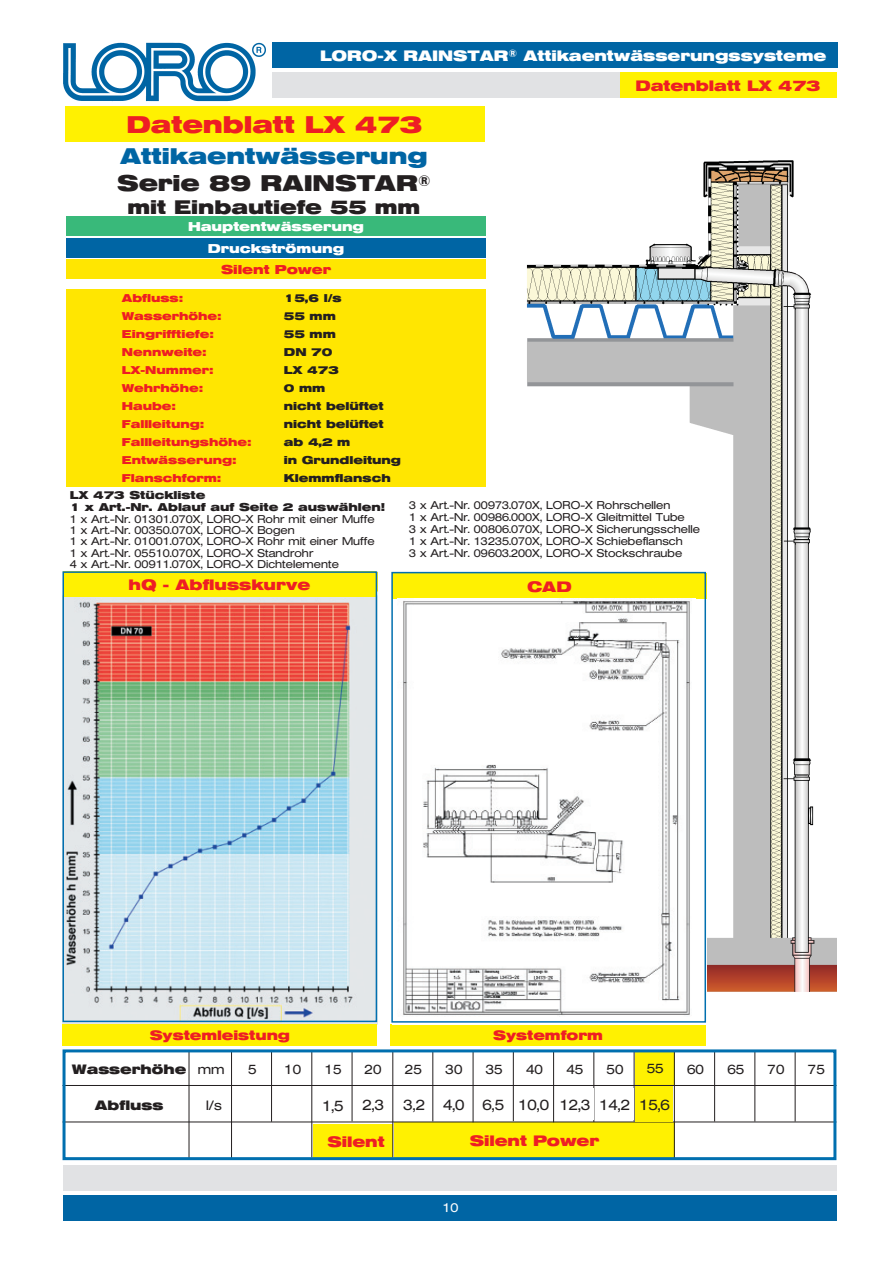
<style>
.page{position:relative;width:893px;height:1263px;background:#fff}
.page>*{position:absolute;margin:0;border:0;box-sizing:border-box;transform-origin:0 0}
.t1{font:700 24px "Helvetica Extended BQ";color:#ee1e24}
.t2{font:700 22.5px/27px "Helvetica Extended BQ";color:#0065a4}
.t3{font:700 19.5px "Helvetica Extended BQ";color:#231f20}
.t4{font:700 15px "Helvetica Extended BQ";color:#ee1e24}
.t5{font:700 15px "Helvetica Extended BQ";color:#fff}
.t6{font:300 15px "Helvetica Extended BQ";color:#231f20}
.t7{font:300 13.5px "Helvetica Extended BQ";color:#231f20}
.t8{font:700 13.5px "Helvetica Extended BQ";color:#ee1e24}
.t9{font:700 13.5px "Helvetica Extended BQ";color:#231f20}
.t10{font:700 12.75px "Helvetica Extended BQ";color:#fff}
.t11{font:700 12.75px "Helvetica Extended BQ";color:#ee1d23}
.t12{font:300 12.75px "Helvetica Extended BQ";color:#fff}
.t13{font:300 11.25px/11.4px "Helvetica Extended BQ";color:#231f20}
.t14{font:700 11.25px/12px "Helvetica Extended BQ";color:#231f20}
.t15{font:700 11.25px "Helvetica Extended BQ";color:#ee1d23}
.t16{font:700 11.25px "Helvetica Extended BQ";color:#ee1e24}
.s1{color:#231f20}
</style>
<div class="page">
<img style="left:63px;top:597px;width:314px;height:427px">
<img style="left:522px;top:160px;width:314px;height:832px">
<div style="left:392px;top:573px;width:315px;height:26px;background:#fff101"></div>
<svg style="left:353px;top:1087px;width:41px;height:37px"></svg>
<svg style="left:394px;top:1087px;width:40px;height:35px"></svg>
<svg style="left:434px;top:1087px;width:39px;height:35px"></svg>
<svg style="left:313px;top:1087px;width:40px;height:35px"></svg>
<div style="left:635px;top:1051px;width:40px;height:33px;background:#fff101"></div>
<div style="left:394px;top:1122px;width:281px;height:36px;background:#fff101"></div>
<hr style="left:63px;top:1085px;width:773px;height:1px;background:#231f20">
<hr style="left:63px;top:1122px;width:773px;height:1px;background:#231f20">
<hr style="left:189px;top:1051px;width:1px;height:108px;background:#231f20">
<hr style="left:271px;top:1051px;width:1px;height:71px;background:#231f20">
<hr style="left:311px;top:1051px;width:1px;height:106px;background:#231f20">
<hr style="left:352px;top:1051px;width:1px;height:70px;background:#231f20">
<hr style="left:473px;top:1051px;width:1px;height:71px;background:#231f20">
<hr style="left:513px;top:1051px;width:1px;height:70px;background:#231f20">
<hr style="left:553px;top:1051px;width:1px;height:71px;background:#231f20">
<hr style="left:593px;top:1051px;width:1px;height:71px;background:#231f20">
<hr style="left:634px;top:1051px;width:1px;height:70px;background:#231f20">
<hr style="left:674px;top:1051px;width:1px;height:107px;background:#231f20">
<hr style="left:714px;top:1051px;width:1px;height:70px;background:#231f20">
<hr style="left:754px;top:1051px;width:1px;height:70px;background:#231f20">
<hr style="left:795px;top:1051px;width:1px;height:70px;background:#231f20">
<hr style="left:231px;top:1051px;width:1px;height:108px;background:#231f20">
<div style="left:63px;top:1024px;width:314px;height:22px;background:#fff101"></div>
<div style="left:390px;top:1024px;width:316px;height:22px;background:#fff101"></div>
<hr style="left:432px;top:1051px;width:1px;height:70px;background:#231f20">
<div style="left:63px;top:571px;width:313px;height:26px;background:#fff101"></div>
<div style="left:63px;top:1195px;width:774px;height:25px;background:#0065a4"></div>
<div style="left:63px;top:1165px;width:774px;height:26px;background:#e1e2e4"></div>
<div style="left:272px;top:43px;width:565px;height:25px;background:#0065a4"></div>
<div style="left:272px;top:72px;width:565px;height:26px;background:#e1e2e4"></div>
<div style="left:316px;top:1089px;width:34px;height:32px;background:#fff"></div>
<div style="left:356px;top:1089px;width:34px;height:31px;background:#fff"></div>
<div style="left:397px;top:1089px;width:34px;height:31px;background:#fff"></div>
<div style="left:437px;top:1089px;width:34px;height:31px;background:#fff"></div>
<div style="left:556px;top:1089px;width:38px;height:31px;background:#fff"></div>
<div style="left:636px;top:1086px;width:37px;height:36px;background:#fff101"></div>
<div style="left:313px;top:1124px;width:80px;height:34px;background:#fff101"></div>
<hr style="left:392px;top:1051px;width:1px;height:106px;background:#231f20">
<img style="left:63px;top:42px;width:203px;height:60px">
<div style="left:392px;top:599px;width:315px;height:425px;background:#fff"></div>
<img style="left:403px;top:600px;width:287px;height:415px">
<div style="left:391px;top:572px;width:315px;height:451px;border:2px solid #006faf"></div>
<div style="left:62px;top:571px;width:315px;height:451px;border:2px solid #006faf"></div>
<div style="left:65px;top:107px;width:419px;height:35px;background:#fff101"></div>
<div style="left:66px;top:238px;width:420px;height:20px;background:#0065a4"></div>
<div style="left:66px;top:216px;width:420px;height:20px;background:#39b97a"></div>
<div style="left:66px;top:259px;width:420px;height:20px;background:#ffe601"></div>
<div style="left:66px;top:289px;width:420px;height:17px;background:#ffe601"></div>
<div style="left:66px;top:307px;width:420px;height:17px;background:#ffe601"></div>
<div style="left:66px;top:325px;width:420px;height:17px;background:#ffe601"></div>
<div style="left:66px;top:343px;width:420px;height:17px;background:#ffe601"></div>
<div style="left:66px;top:361px;width:420px;height:17px;background:#ffe601"></div>
<div style="left:66px;top:379px;width:420px;height:17px;background:#ffe601"></div>
<div style="left:66px;top:397px;width:420px;height:17px;background:#ffe601"></div>
<div style="left:66px;top:415px;width:420px;height:17px;background:#ffe601"></div>
<div style="left:66px;top:433px;width:420px;height:17px;background:#ffe601"></div>
<div style="left:66px;top:451px;width:420px;height:17px;background:#ffe601"></div>
<div style="left:66px;top:469px;width:420px;height:17px;background:#ffe601"></div>
<div style="left:620px;top:73px;width:216px;height:25px;background:#fff101"></div>
<div style="left:63px;top:1049px;width:773px;height:111px;border:3px solid #006faf"></div>
<h3 class="t5" style="left:320px;top:47px;width:508px">LORO-X RAINSTAR<sup>®</sup> Attikaentwässerungssysteme</h3>
<h1 class="t1" style="left:126px;top:111px;width:298px">Datenblatt LX 473</h1>
<h2 class="t2" style="left:117px;top:143px;width:315px">Attikaentwässerung<br><span class="s1">Serie 89 RAINSTAR</span><sup>®</sup></h2>
<h3 class="t3" style="left:127px;top:196px;width:294px">mit Einbautiefe 55 mm</h3>
<p class="t10" style="left:188px;top:219px;width:178px">Hauptentwässerung</p>
<p class="t10" style="left:208px;top:241px;width:138px">Druckströmung</p>
<p class="t11" style="left:221px;top:262px;width:111px">Silent Power</p>
<p class="t15" style="left:122px;top:291px;width:62px">Abfluss:</p>
<p class="t14" style="left:284px;top:292px;width:59px">15,6 l/s</p>
<p class="t15" style="left:122px;top:309px;width:101px">Wasserhöhe:</p>
<p class="t14" style="left:284px;top:310px;width:54px">55 mm</p>
<p class="t15" style="left:122px;top:327px;width:93px">Eingrifftiefe:</p>
<p class="t14" style="left:284px;top:328px;width:54px">55 mm</p>
<p class="t15" style="left:122px;top:345px;width:86px">Nennweite:</p>
<p class="t14" style="left:284px;top:346px;width:50px">DN 70</p>
<p class="t15" style="left:122px;top:363px;width:93px">LX-Nummer:</p>
<p class="t14" style="left:284px;top:364px;width:57px">LX 473</p>
<p class="t15" style="left:122px;top:381px;width:82px">Wehrhöhe:</p>
<p class="t14" style="left:284px;top:382px;width:43px">0 mm</p>
<p class="t16" style="left:122px;top:399px;width:55px">Haube:</p>
<p class="t14" style="left:284px;top:400px;width:101px">nicht belüftet</p>
<p class="t15" style="left:122px;top:417px;width:84px">Fallleitung:</p>
<p class="t14" style="left:284px;top:418px;width:101px">nicht belüftet</p>
<p class="t15" style="left:122px;top:435px;width:131px">Fallleitungshöhe:</p>
<p class="t14" style="left:284px;top:436px;width:68px">ab 4,2 m</p>
<p class="t15" style="left:122px;top:453px;width:116px">Entwässerung:</p>
<p class="t14" style="left:284px;top:454px;width:119px">in Grundleitung</p>
<p class="t15" style="left:122px;top:471px;width:101px">Flanschform:</p>
<p class="t14" style="left:284px;top:472px;width:108px">Klemmflansch</p>
<h3 class="t4" style="left:635px;top:77px;width:187px">Datenblatt LX 473</h3>
<p class="t14" style="left:70px;top:489px;width:316px">LX 473 Stückliste<br>1 x Art.-Nr. Ablauf auf Seite 2 auswählen!</p>
<p class="t13" style="left:70px;top:513px;width:306px">1 x Art.-Nr. 01301.070X, LORO-X Rohr mit einer Muffe 1 x Art.-Nr. 00350.070X, LORO-X Bogen<br>1 x Art.-Nr. 01001.070X, LORO-X Rohr mit einer Muffe 1 x Art.-Nr. 05510.070X, LORO-X Standrohr<br>4 x Art.-Nr. 00911.070X, LORO-X Dichtelemente</p>
<h3 class="t4" style="left:129px;top:576px;width:183px">hQ - Abflusskurve</h3>
<p class="t13" style="left:409px;top:500px;width:293px;line-height:12px">3 x Art.-Nr. 00973.070X, LORO-X Rohrschellen<br>1 x Art.-Nr. 00986.000X, LORO-X Gleitmittel Tube<br>3 x Art.-Nr. 00806.070X, LORO-X Sicherungsschelle 1 x Art.-Nr. 13235.070X, LORO-X Schiebeflansch<br>3 x Art.-Nr. 09603.200X, LORO-X Stockschraube</p>
<h3 class="t4" style="left:527px;top:578px;width:46px">CAD</h3>
<p class="t8" style="left:150px;top:1027px;width:142px">Systemleistung</p>
<p class="t8" style="left:493px;top:1027px;width:111px">Systemform</p>
<p class="t9" style="left:72px;top:1061px;width:116px">Wasserhöhe</p>
<p class="t9" style="left:95px;top:1098px;width:70px">Abfluss</p>
<p class="t7" style="left:198px;top:1061px;width:28px">mm</p>
<p class="t7" style="left:206px;top:1098px;width:18px">l/s</p>
<p class="t7" style="left:248px;top:1061px;width:10px">5</p>
<p class="t7" style="left:284px;top:1061px;width:18px">10</p>
<p class="t7" style="left:325px;top:1061px;width:18px">15</p>
<p class="t7" style="left:365px;top:1061px;width:18px">20</p>
<p class="t7" style="left:405px;top:1061px;width:18px">25</p>
<p class="t7" style="left:446px;top:1061px;width:18px">30</p>
<p class="t7" style="left:486px;top:1061px;width:18px">35</p>
<p class="t7" style="left:526px;top:1061px;width:18px">40</p>
<p class="t7" style="left:566px;top:1061px;width:18px">45</p>
<p class="t7" style="left:607px;top:1061px;width:18px">50</p>
<p class="t7" style="left:647px;top:1060px;width:18px">55</p>
<p class="t7" style="left:687px;top:1061px;width:18px">60</p>
<p class="t7" style="left:727px;top:1061px;width:18px">65</p>
<p class="t7" style="left:768px;top:1061px;width:18px">70</p>
<p class="t7" style="left:808px;top:1061px;width:18px">75</p>
<h3 class="t6" style="left:322px;top:1097px;width:23px">1,5</h3>
<h3 class="t6" style="left:363px;top:1096px;width:23px">2,3</h3>
<h3 class="t6" style="left:404px;top:1096px;width:268px">3,2 4,0 6,5 10,0 12,3 14,2 15,6</h3>
<h3 class="t4" style="left:327px;top:1133px;width:59px">Silent</h3>
<h3 class="t4" style="left:470px;top:1132px;width:131px">Silent Power</h3>
<p class="t12" style="left:442px;top:1201px;width:17px">10</p>
</div>
